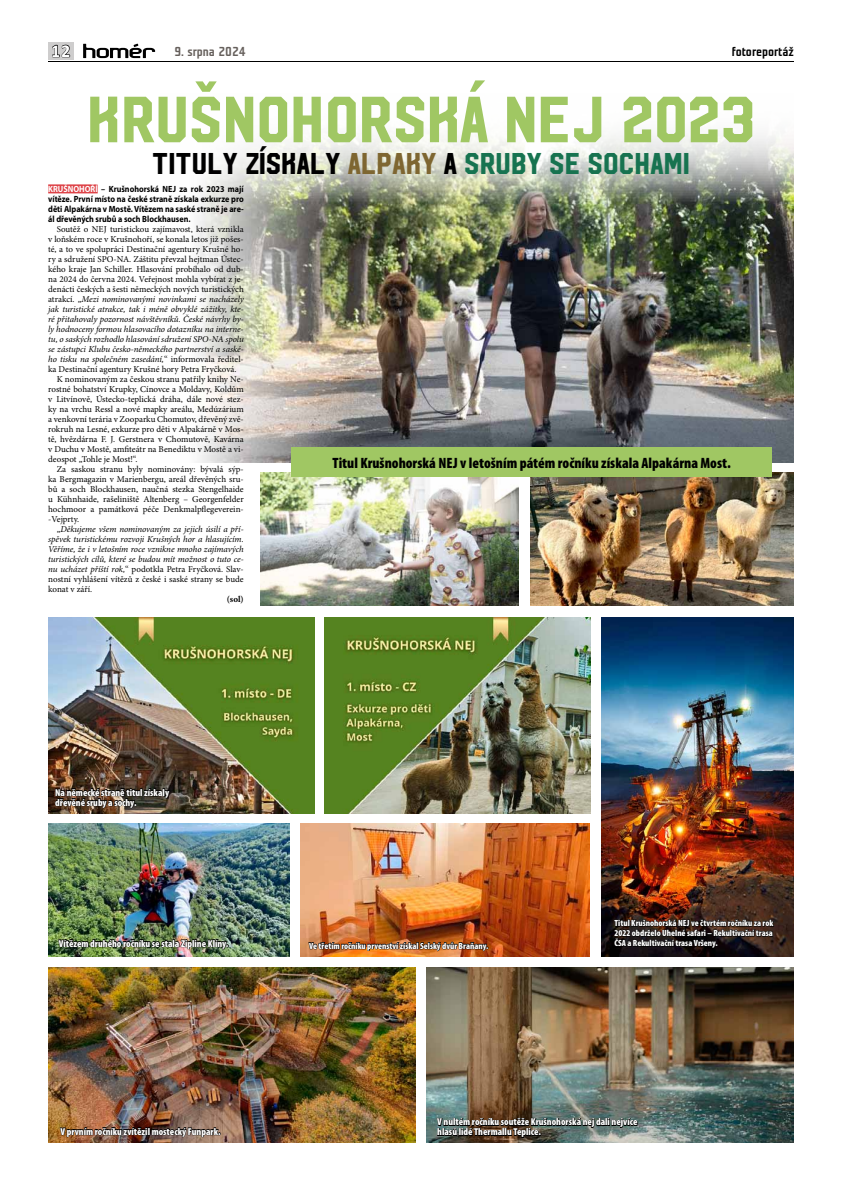
<style>
.page{position:relative;width:842px;height:1191px;background:#fff}
.page>*{position:absolute;margin:0;border:0;box-sizing:border-box;transform-origin:0 0}
.t1{font:65px "Hudson NY";color:#a0c763}
.t2{font:30px "Hudson NY";color:#000}
.t3{font:700 18px "Calibri";color:#fff}
.t4{font:900 condensed 15px "Myriad Pro";color:#000}
.t5{font:13px "Teuton Fett";color:#000}
.t6{font:13px "Teuton Fett";color:#66605c}
.t7{font:900 condensed 10px/10px "Myriad Pro";color:#fff}
.t8{font:9px "Minion Pro";color:#000}
.t9{font:italic 9px "Minion Pro";letter-spacing:-.005em;color:#000}
.t10{font:700 9px/10px "Myriad Pro";color:#000;text-align:justify;scale:.9 1}
.t11{font:900 condensed 9px/10px "Myriad Pro";color:#fff;text-align:justify}
.t12{font:700 9px "Minion Pro";color:#000}
.s1{color:#7e6631}
.s2{color:#177350}
.s3{color:#fff}
.s4{font-style:normal}
.s5{font-style:italic}
</style>
<div class="page">
<img style="left:48px;top:823px;width:241px;height:133px">
<img style="left:195px;top:134px;width:599px;height:328px">
<svg style="left:83px;top:43px;width:73px;height:16px"></svg>
<hr style="left:48px;top:62px;width:746px;height:1px;background:#000">
<svg style="left:48px;top:43px;width:25px;height:17px"></svg>
<svg style="left:52px;top:45px;width:18px;height:12px"></svg>
<div style="left:48px;top:184px;width:50px;height:9px;background:#de4247"></div>
<img style="left:261px;top:472px;width:258px;height:134px">
<img style="left:531px;top:472px;width:263px;height:134px">
<img style="left:48px;top:618px;width:266px;height:195px">
<img style="left:324px;top:618px;width:266px;height:195px">
<img style="left:48px;top:967px;width:367px;height:175px">
<img style="left:601px;top:617px;width:193px;height:339px">
<img style="left:427px;top:967px;width:367px;height:175px">
<div style="left:291px;top:447px;width:481px;height:30px;background:#a0c763"></div>
<img style="left:59px;top:1121px;width:162px;height:22px">
<img style="left:58px;top:932px;width:171px;height:25px">
<img style="left:436px;top:1111px;width:202px;height:32px">
<svg style="left:613px;top:912px;width:162px;height:45px;background:#1e120f"></svg>
<img style="left:55px;top:782px;width:116px;height:32px">
<img style="left:300px;top:823px;width:290px;height:133px">
<img style="left:308px;top:934px;width:180px;height:23px">
<h3 class="t3" style="left:51px;top:38px;width:21px">12</h3>
<h3 class="t6" style="left:174px;top:45px;width:73px">9. srpna 2024</h3>
<h3 class="t5" style="left:732px;top:45px;width:63px">fotoreportáž</h3>
<h1 class="t1" style="left:87px;top:78px;width:670px">KRUŠNOHORSKÁ NEJ 2023</h1>
<h2 class="t2" style="left:152px;top:144px;width:539px">TITULY ZÍSKALY <span class="s1">ALPAKY</span> A <span class="s2">SRUBY SE SOCHAMI</span></h2>
<p class="t10" style="left:48px;top:184px;width:219px"><span class="s3">KRUŠNOHOŘÍ</span> – Krušnohorská NEJ za rok 2023 mají vítěze. První místo na české straně získala exkurze pro děti Alpakárna v Mostě. Vítězem na saské straně je are&shy;ál dřevěných srubů a soch Blockhausen.</p>
<p class="t8" style="left:57px;top:223px;width:189px">Soutěž o NEJ turistickou zajímavost, která vznikla</p>
<p class="t8" style="left:48px;top:233px;width:197px">v loňském roce v Krušnohoří, se konala letos již pošes-</p>
<p class="t8" style="left:48px;top:243px;width:197px">té, a to ve spolupráci Destinační agentury Krušné ho-</p>
<p class="t8" style="left:48px;top:253px;width:197px">ry a sdružení SPO-NA. Záštitu převzal hejtman Ústec-</p>
<p class="t8" style="left:48px;top:263px;width:197px">kého kraje Jan Schiller. Hlasování probíhalo od dub-</p>
<p class="t8" style="left:48px;top:273px;width:197px">na 2024 do června 2024. Veřejnost mohla vybírat z je-</p>
<p class="t8" style="left:48px;top:283px;width:197px">denácti českých a šesti německých nových turistických</p>
<p class="t9" style="left:48px;top:293px;width:197px"><span class="s4">atrakcí. „</span>Mezi nominovanými novinkami se nacházely</p>
<p class="t9" style="left:48px;top:303px;width:197px">jak turistické atrakce, tak i méně obvyklé zážitky, kte-</p>
<p class="t9" style="left:48px;top:313px;width:197px">ré přitahovaly pozornost návštěvníků. České návrhy by-</p>
<p class="t9" style="left:48px;top:323px;width:197px">ly hodnoceny formou hlasovacího dotazníku na interne-</p>
<p class="t9" style="left:48px;top:333px;width:197px">tu, o saských rozhodlo hlasování sdružení SPO-NA spolu</p>
<p class="t9" style="left:48px;top:343px;width:197px">se zástupci Klubu česko-německého partnerství a saské-</p>
<p class="t9" style="left:48px;top:353px;width:197px">ho tisku na společném zasedání,<span class="s4">“ informovala ředitel-</span></p>
<p class="t8" style="left:48px;top:363px;width:190px">ka Destinační agentury Krušné hory Petra Fryčková.</p>
<p class="t8" style="left:57px;top:373px;width:189px">K nominovaným za českou stranu patřily knihy Ne-</p>
<p class="t8" style="left:48px;top:383px;width:197px">rostné bohatství Krupky, Cínovce a Moldavy, Koldům</p>
<p class="t8" style="left:48px;top:393px;width:197px">v Litvínově, Ústecko-teplická dráha, dále nové stez-</p>
<p class="t8" style="left:48px;top:403px;width:197px">ky na vrchu Ressl a nové mapky areálu, Medúzárium</p>
<p class="t8" style="left:48px;top:413px;width:197px">a venkovní terária v Zooparku Chomutov, dřevěný zvě-</p>
<p class="t8" style="left:48px;top:423px;width:197px">rokruh na Lesné, exkurze pro děti v Alpakárně v Mos-</p>
<p class="t8" style="left:48px;top:433px;width:197px">tě, hvězdárna F. J. Gerstnera v Chomutově, Kavárna</p>
<p class="t8" style="left:48px;top:443px;width:197px">v Duchu v Mostě, amfiteátr na Benediktu v Mostě a vi-</p>
<p class="t8" style="left:48px;top:453px;width:91px">deospot „Tohle je Most!“.</p>
<p class="t8" style="left:57px;top:463px;width:189px">Za saskou stranu byly nominovány: bývalá sýp-</p>
<p class="t8" style="left:48px;top:473px;width:197px">ka Bergmagazin v Marienbergu, areál dřevěných sru-</p>
<p class="t8" style="left:48px;top:483px;width:197px">bů a soch Blockhausen, naučná stezka Stengelhaide</p>
<p class="t8" style="left:48px;top:493px;width:197px">u Kühnhaide, rašeliniště Altenberg – Georgenfelder</p>
<p class="t8" style="left:48px;top:503px;width:197px">hochmoor a památková péče Denkmalpflegeverein-</p>
<p class="t8" style="left:48px;top:513px;width:33px">-Vejprty.</p>
<p class="t9" style="left:57px;top:523px;width:189px"><span class="s4">„</span>Děkujeme všem nominovaným za jejich úsilí a pří-</p>
<p class="t9" style="left:48px;top:533px;width:197px">spěvek turistickému rozvoji Krušných hor a hlasujícím.</p>
<p class="t9" style="left:48px;top:543px;width:197px">Věříme, že i v letošním roce vznikne mnoho zajímavých</p>
<p class="t9" style="left:48px;top:553px;width:197px">turistických cílů, které se budou mít možnost o tuto ce-</p>
<p class="t8" style="left:48px;top:563px;width:197px"><span class="s5">nu ucházet příští rok,</span>“ podotkla Petra Fryčková. Slav-</p>
<p class="t8" style="left:48px;top:573px;width:197px">nostní vyhlášení vítězů z české i saské strany se bude</p>
<p class="t8" style="left:48px;top:583px;width:45px">konat v září.</p>
<p class="t12" style="left:227px;top:593px;width:19px">(sol)</p>
<h3 class="t4" style="left:332px;top:453px;width:400px">Titul Krušnohorská NEJ v letošním pátém ročníku získala Alpakárna Most.</h3>
<p class="t7" style="left:55px;top:787px;width:115px">Na německé straně titul získaly dřevěné sruby a sochy.</p>
<p class="t7" style="left:59px;top:938px;width:171px">Vítězem druhého ročníku se stala Zipline Klíny.</p>
<p class="t7" style="left:60px;top:1126px;width:162px">V prvním ročníku zvítězil mostecký Funpark.</p>
<p class="t11" style="left:309px;top:940px;width:181px">Ve třetím ročníku prvenství získal Selský dvůr Braňany.</p>
<p class="t11" style="left:614px;top:917px;width:160px">Titul Krušnohorská NEJ ve čtvrtém ročníku za rok 2022 obdrželo Uhelné safari – Rekultivační trasa ČSA a Rekultivační trasa Vršeny.</p>
<p class="t7" style="left:437px;top:1116px;width:202px">V nultém ročníku soutěže Krušnohorská nej dali nejvíce hlasů lidé Thermallu Teplice.</p>
</div>
